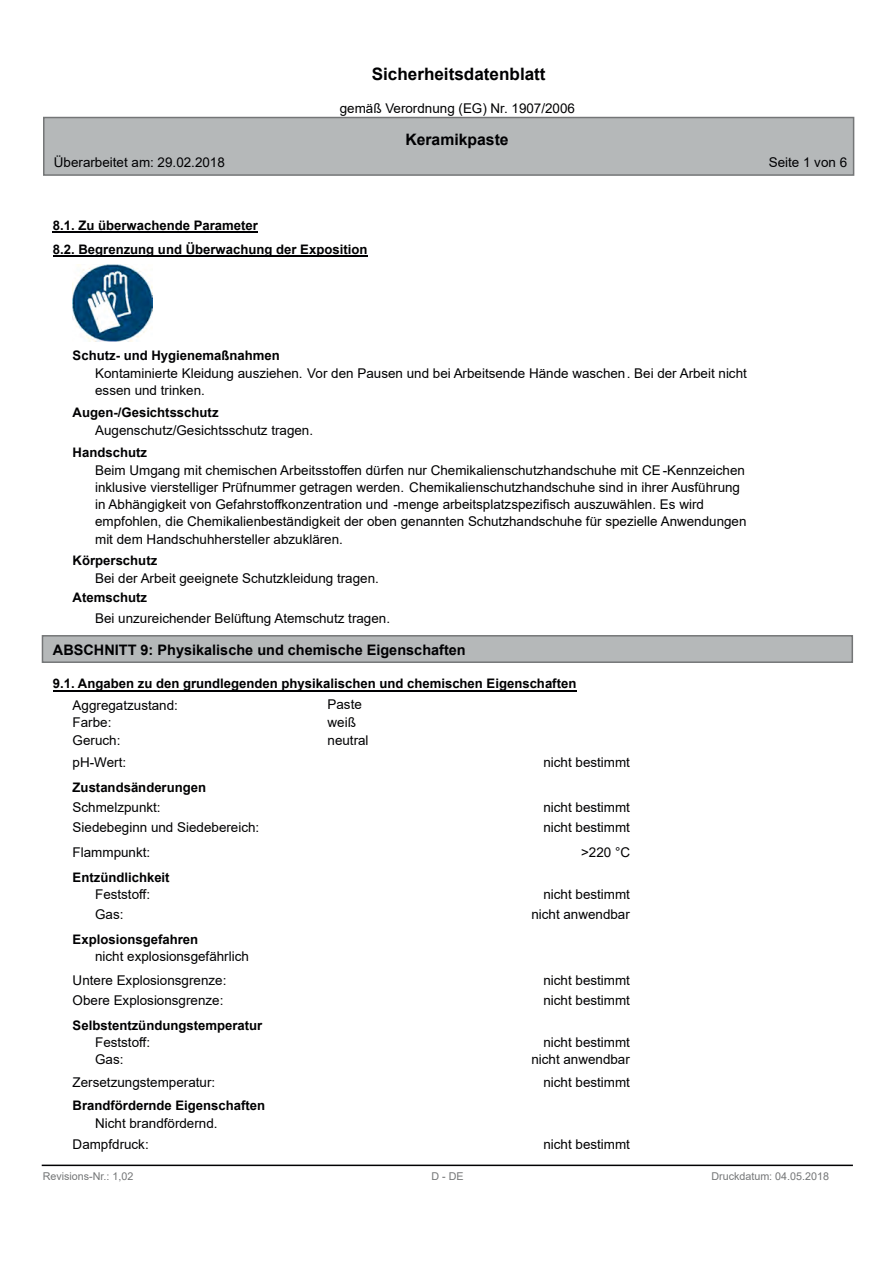
<style>
.page{position:relative;width:893px;height:1262px;background:#fff}
.page>*{position:absolute;margin:0;border:0;box-sizing:border-box;transform-origin:0 0}
.t1{font:700 17.1px "Arial";color:#000002}
.t2{font:700 15.75px "Arial";color:#000002}
.t3{font:700 14.4px "Arial";color:#000002}
.t4{font:13.35px/17.2px "Arial";color:#000002}
.t5{font:700 13.2px/24.3px "Arial";color:#000002}
.t6{font:10.8px "Arial";color:#747677}
</style>
<div class="page">
<div style="left:42px;top:635px;width:811px;height:28px;background:#b5b8b9;border:2px solid #747677"></div>
<hr style="left:42px;top:1164px;width:810px;height:2px;background:#000002">
<hr style="left:53px;top:231px;width:205px;height:1px;background:#000002">
<hr style="left:53px;top:255px;width:314px;height:1px;background:#000002">
<img style="left:72px;top:264px;width:80px;height:78px">
<hr style="left:53px;top:690px;width:523px;height:1px;background:#000002">
<div style="left:43px;top:117px;width:811px;height:59px;background:#b5b8b9;border:2px solid #747677"></div>
<p class="t1" style="left:371px;top:67px;width:175px">Sicherheitsdatenblatt</p>
<p class="t4" style="left:340px;top:101px;width:237px">gemäß Verordnung (EG) Nr. 1907/2006</p>
<p class="t2" style="left:405px;top:133px;width:105px">Keramikpaste</p>
<p class="t4" style="left:54px;top:155px;width:172px">Überarbeitet am: 29.02.2018</p>
<p class="t4" style="left:768px;top:155px;width:80px">Seite 1 von 6</p>
<p class="t5" style="left:53px;top:214px;width:316px">8.1. Zu überwachende Parameter<br>8.2. Begrenzung und Überwachung der Exposition</p>
<p class="t5" style="left:73px;top:344px;width:209px">Schutz- und Hygienemaßnahmen</p>
<p class="t4" style="left:95px;top:365px;width:653px">Kontaminierte Kleidung ausziehen. Vor den Pausen und bei Arbeitsende Hände waschen. Bei der Arbeit nicht essen und trinken.</p>
<p class="t5" style="left:73px;top:401px;width:147px">Augen-/Gesichtsschutz</p>
<p class="t4" style="left:95px;top:422px;width:219px">Augenschutz/Gesichtsschutz tragen.</p>
<p class="t5" style="left:73px;top:441px;width:76px">Handschutz</p>
<p class="t4" style="left:95px;top:462px;width:653px">Beim Umgang mit chemischen Arbeitsstoffen dürfen nur Chemikalienschutzhandschuhe mit CE-Kennzeichen inklusive vierstelliger Prüfnummer getragen werden. Chemikalienschutzhandschuhe sind in ihrer Ausführung in Abhängigkeit von Gefahrstoffkonzentration und -menge arbeitsplatzspezifisch auszuwählen. Es wird empfohlen, die Chemikalienbeständigkeit der oben genannten Schutzhandschuhe für spezielle Anwendungen mit dem Handschuhhersteller abzuklären.</p>
<p class="t5" style="left:73px;top:550px;width:86px">Körperschutz</p>
<p class="t4" style="left:95px;top:571px;width:285px">Bei der Arbeit geeignete Schutzkleidung tragen.</p>
<p class="t5" style="left:73px;top:586px;width:76px">Atemschutz</p>
<p class="t4" style="left:95px;top:611px;width:296px">Bei unzureichender Belüftung Atemschutz tragen.</p>
<p class="t3" style="left:53px;top:644px;width:414px">ABSCHNITT 9: Physikalische und chemische Eigenschaften</p>
<p class="t5" style="left:53px;top:673px;width:525px">9.1. Angaben zu den grundlegenden physikalischen und chemischen Eigenschaften</p>
<p class="t4" style="left:73px;top:697px;width:107px">Aggregatzustand:</p>
<p class="t4" style="left:327px;top:697px;width:36px">Paste</p>
<p class="t4" style="left:73px;top:715px;width:40px">Farbe:</p>
<p class="t4" style="left:327px;top:715px;width:30px">weiß</p>
<p class="t4" style="left:73px;top:733px;width:49px">Geruch:</p>
<p class="t4" style="left:327px;top:733px;width:43px">neutral</p>
<p class="t4" style="left:73px;top:754px;width:55px">pH-Wert:</p>
<p class="t4" style="left:543px;top:754px;width:88px">nicht bestimmt</p>
<p class="t5" style="left:73px;top:776px;width:135px">Zustandsänderungen</p>
<p class="t4" style="left:73px;top:799px;width:90px">Schmelzpunkt:</p>
<p class="t4" style="left:543px;top:799px;width:88px">nicht bestimmt</p>
<p class="t4" style="left:73px;top:820px;width:188px">Siedebeginn und Siedebereich:</p>
<p class="t4" style="left:543px;top:820px;width:88px">nicht bestimmt</p>
<p class="t4" style="left:73px;top:845px;width:79px">Flammpunkt:</p>
<p class="t4" style="left:581px;top:845px;width:51px">&gt;220 °C</p>
<p class="t5" style="left:73px;top:866px;width:98px">Entzündlichkeit</p>
<p class="t4" style="left:95px;top:887px;width:57px">Feststoff:</p>
<p class="t4" style="left:543px;top:887px;width:88px">nicht bestimmt</p>
<p class="t4" style="left:95px;top:907px;width:30px">Gas:</p>
<p class="t4" style="left:531px;top:907px;width:100px">nicht anwendbar</p>
<p class="t4" style="left:95px;top:949px;width:155px">nicht explosionsgefährlich</p>
<p class="t5" style="left:73px;top:928px;width:127px">Explosionsgefahren</p>
<p class="t4" style="left:73px;top:973px;width:155px">Untere Explosionsgrenze:</p>
<p class="t4" style="left:543px;top:972px;width:88px">nicht bestimmt</p>
<p class="t4" style="left:73px;top:993px;width:152px">Obere Explosionsgrenze:</p>
<p class="t4" style="left:543px;top:992px;width:88px">nicht bestimmt</p>
<p class="t5" style="left:73px;top:1014px;width:191px">Selbstentzündungstemperatur</p>
<p class="t4" style="left:95px;top:1035px;width:57px">Feststoff:</p>
<p class="t4" style="left:543px;top:1035px;width:88px">nicht bestimmt</p>
<p class="t4" style="left:95px;top:1052px;width:30px">Gas:</p>
<p class="t4" style="left:531px;top:1052px;width:100px">nicht anwendbar</p>
<p class="t4" style="left:73px;top:1074px;width:144px">Zersetzungstemperatur:</p>
<p class="t4" style="left:543px;top:1074px;width:88px">nicht bestimmt</p>
<p class="t4" style="left:95px;top:1115px;width:124px">Nicht brandfördernd.</p>
<p class="t5" style="left:73px;top:1094px;width:194px">Brandfördernde Eigenschaften</p>
<p class="t4" style="left:73px;top:1137px;width:78px">Dampfdruck:</p>
<p class="t4" style="left:543px;top:1137px;width:88px">nicht bestimmt</p>
<p class="t6" style="left:43px;top:1172px;width:92px">Revisions-Nr.: 1,02</p>
<p class="t6" style="left:431px;top:1172px;width:34px">D - DE</p>
<p class="t6" style="left:711px;top:1172px;width:119px">Druckdatum: 04.05.2018</p>
</div>
